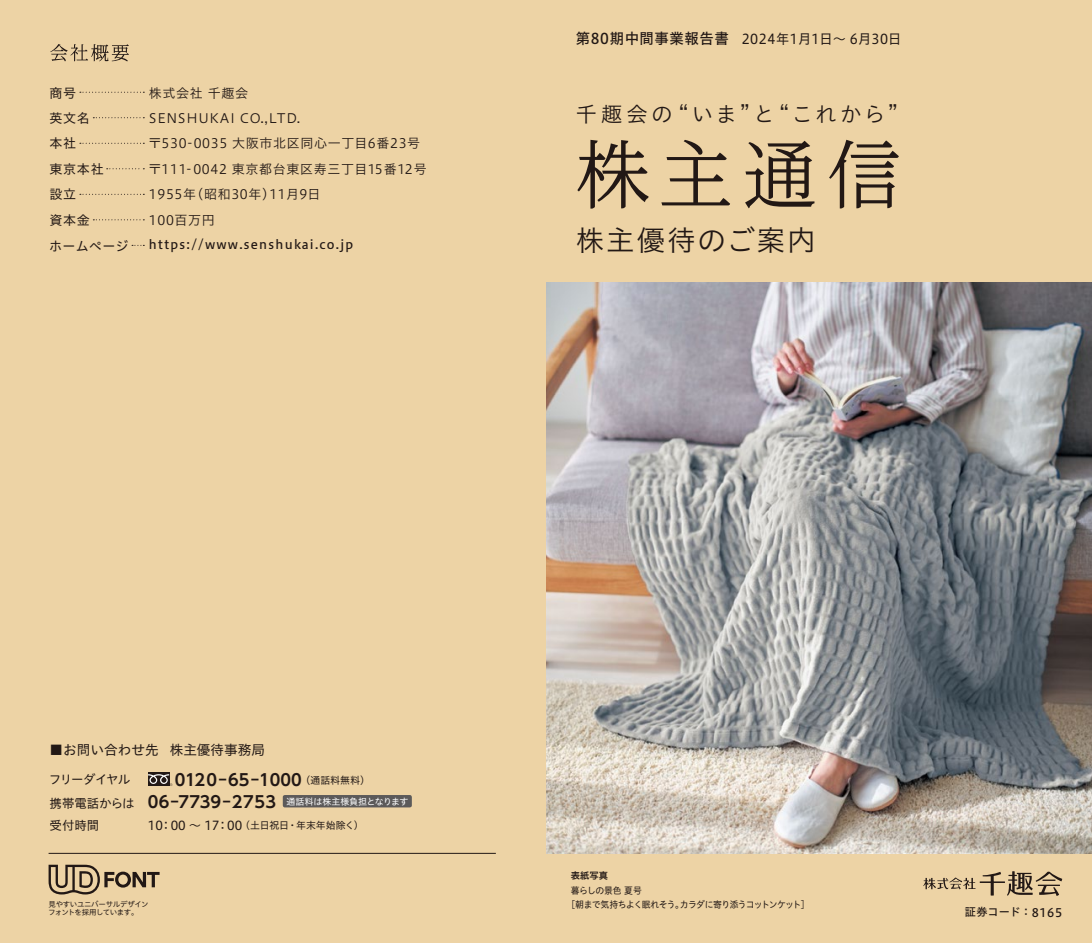
<style>
.page{position:relative;width:1092px;height:943px;background:#fff}
.page>*{position:absolute;margin:0;border:0;box-sizing:border-box;transform-origin:0 0}
.t1{font:28.53px "Hiragino UD Sans Std W3";letter-spacing:.07em;color:#221815}
.t2{font:21px "Hiragino UD Sans Std W3";letter-spacing:.175em;color:#221815}
.t3{font:700 16.1px/22.4px "UD Shin Go Pr 6 De";color:#221815}
.t4{font:13.65px "Hiragino UD Sans Std W4";letter-spacing:.03em;color:#221815}
.t5{font:13.65px "Hiragino UD Sans Std W4";color:#221815}
.t6{font:12.95px/25.4px "Hiragino UD Sans Std W3";letter-spacing:.05em;color:#221815}
.t7{font:12.95px/25.4px "Hiragino UD Sans Std W4";letter-spacing:.05em;color:#221815}
.t8{font:12.42px "Hiragino UD Sans Std W5";letter-spacing:.1em;color:#221815}
.t9{font:12.42px "Hiragino UD Sans Std W4";color:#221815}
.t10{font:11.2px "Hiragino UD Sans Std W5";letter-spacing:.01em;color:#221815}
.t11{font:9.97px "Hiragino UD Sans Std W4";color:#221815}
.t12{font:9.28px/13.7px "Hiragino UD Sans Std W4";letter-spacing:-.07em;color:#221815;scale:.95 1}
.t13{font:9.28px "Hiragino UD Sans Std W6";color:#221815}
.t14{font:8.92px "Hiragino UD Sans Std W4";letter-spacing:-.015em;color:#fff}
.t15{font:7.52px/8.8px "Hiragino UD Sans Std W4";letter-spacing:-.05em;color:#221815}
.s1{font-family:"Hiragino UD Sans Std W5";font-size:14.88px}
.s2{font-family:"Hiragino UD Sans Std W4";font-weight:400;font-size:12.42px}
.s3{font-size:12.42px}
.s4{font-size:11.72px}
</style>
<div class="page">
<div style="left:0;top:0;width:1091px;height:943px;background:#edd3a5"></div>
<svg style="left:923px;top:871px;width:139px;height:25px"></svg>
<svg style="left:577px;top:140px;width:321px;height:69px"></svg>
<svg style="left:50px;top:44px;width:79px;height:17px"></svg>
<div style="left:148px;top:772px;width:21px;height:13px;background:#221815"></div>
<svg style="left:148px;top:774px;width:24px;height:12px"></svg>
<div style="left:283px;top:795px;width:129px;height:12px;background:#5c5a5a;border-radius:2px"></div>
<hr style="left:49px;top:853px;width:447px;height:1px;background:#221815">
<svg style="left:80px;top:92px;width:64px;height:1px"></svg>
<svg style="left:80px;top:143px;width:64px;height:1px"></svg>
<svg style="left:80px;top:194px;width:64px;height:1px"></svg>
<svg style="left:93px;top:117px;width:51px;height:1px"></svg>
<svg style="left:93px;top:219px;width:51px;height:1px"></svg>
<svg style="left:107px;top:168px;width:37px;height:1px"></svg>
<svg style="left:49px;top:864px;width:110px;height:30px"></svg>
<img style="left:546px;top:282px;width:545px;height:571px">
<p class="t7" style="left:50px;top:79px;width:56px">商号<br>英文名本社<br>東京本社</p>
<p class="t7" style="left:50px;top:206px;width:42px">資本金</p>
<p class="t6" style="left:148px;top:79px;width:280px">株式会社 千趣会<br>SENSHUKAI CO.,LTD.<br>〒530-0035 大阪市北区同心一丁目6番23号〒111-0042 東京都台東区寿三丁目15番12号<br>1955年(昭和30年)11月9日<br>100百万円</p>
<p class="t7" style="left:50px;top:181px;width:28px">設立</p>
<p class="t7" style="left:49px;top:232px;width:81px">ホームページ</p>
<p class="t8" style="left:149px;top:235px;width:206px">https://www.senshukai.co.jp</p>
<p class="t4" style="left:575px;top:28px;width:327px"><span class="s1">第80期中間事業報告書</span> 2024年1月1日〜 6月30日</p>
<h2 class="t2" style="left:575px;top:98px;width:324px">千趣会の“いま”と“これから”</h2>
<h1 class="t1" style="left:575px;top:218px;width:241px">株主優待のご案内</h1>
<p class="t5" style="left:50px;top:739px;width:217px">■お問い合わせ先 株主優待事務局</p>
<p class="t3" style="left:49px;top:768px;width:254px"><span class="s2">フリーダイヤル　 　</span> 0120−65−1000<span class="s2">携帯電話からは</span> 06−7739−2753</p>
<p class="t9" style="left:50px;top:815px;width:64px">受付時間　</p>
<p class="t11" style="left:148px;top:817px;width:217px"><span class="s3">10：00 〜 17：00</span>（土日祝日・年末年始除く）</p>
<p class="t11" style="left:300px;top:772px;width:71px">（通話料無料）</p>
<p class="t14" style="left:286px;top:794px;width:123px">通話料は株主様負担となります</p>
<p class="t15" style="left:48px;top:899px;width:102px">見やすいユニバーサルデザインフォントを採用しています。</p>
<p class="t13" style="left:570px;top:868px;width:39px">表紙写真</p>
<p class="t12" style="left:566px;top:883px;width:257px;text-indent:4px">暮らしの景色 夏号<br>［朝まで気持ちよく眠れそう。カラダに寄り添うコットンケット］</p>
<p class="t10" style="left:964px;top:903px;width:99px">証券コード：<span class="s4">8165</span></p>
</div>
